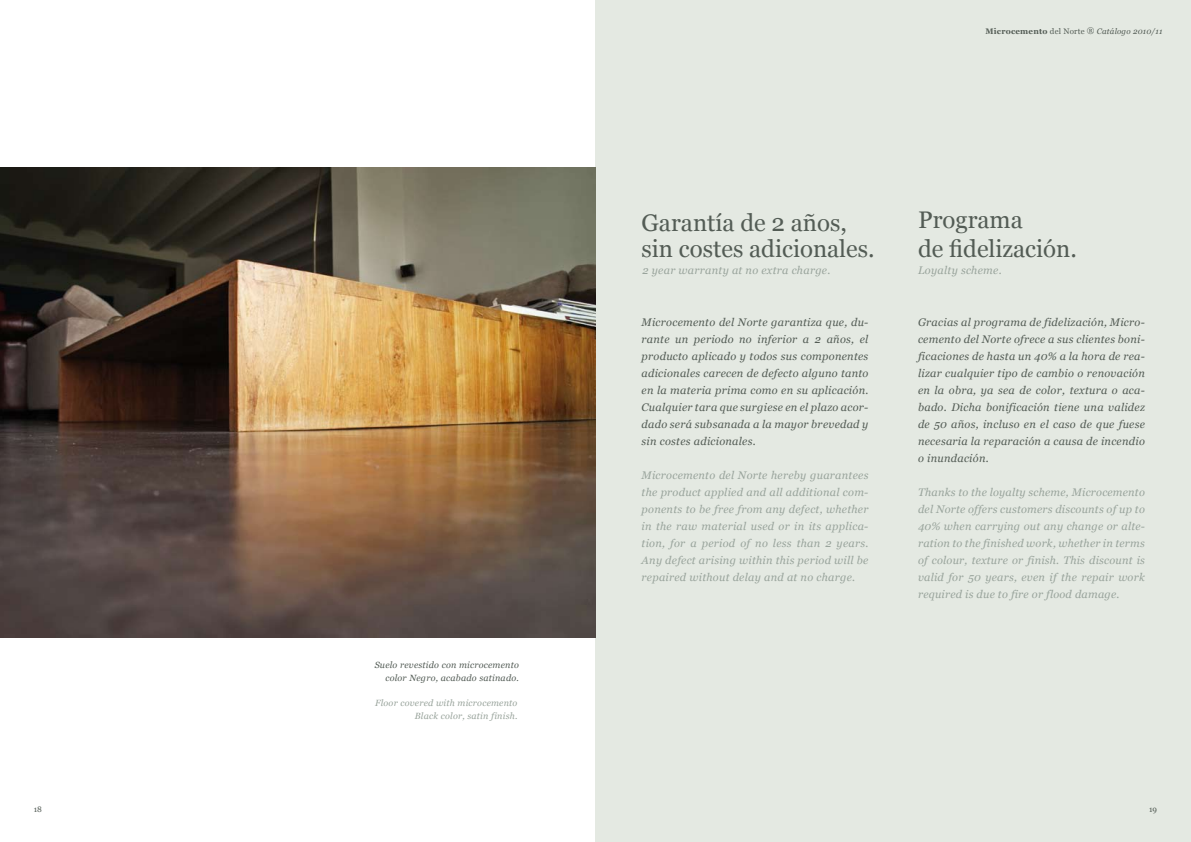
<style>
.page{position:relative;width:1191px;height:842px;background:#fff}
.page>*{position:absolute;margin:0;border:0;box-sizing:border-box;transform-origin:0 0}
.t1{font:24px/26px "Georgia";color:#535c55}
.t2{font:italic 11px/17px "Georgia";letter-spacing:.025em;color:#535c55;text-align:justify}
.t3{font:italic 11px/17px "Georgia";letter-spacing:.025em;color:#99a49c;text-align:justify}
.t4{font:italic 9px/13px "Georgia";letter-spacing:.025em;color:#535c55;text-align:right}
.t5{font:italic 9px/13px "Georgia";letter-spacing:.025em;color:#99a49c;text-align:right}
.t6{font:italic 8px "Georgia";letter-spacing:.025em;color:#535c55}
.t7{font:8px "Georgia";color:#535c55}
.s1{font-weight:700;font-style:normal}
.s2{font-style:normal}
</style>
<div class="page">
<div style="left:595px;top:0;width:596px;height:842px;background:#e4e9e2"></div>
<img style="left:0;top:167px;width:595px;height:470px">
<p class="t6" style="left:985px;top:27px;width:179px"><span class="s1">Microcemento</span> <span class="s2">del Norte</span> ® Catálogo 2010/11</p>
<h1 class="t1" style="left:641px;top:210px;width:234px">Garantía de 2 años, sin costes adicionales.</h1>
<h1 class="t1" style="left:918px;top:206px;width:160px;line-height:28.8px">Programa<br>de fidelización.</h1>
<p class="t3" style="left:642px;top:262px;width:189px">2 year warranty at no extra charge.</p>
<p class="t3" style="left:918px;top:262px;width:85px">Loyalty scheme.</p>
<p class="t4" style="left:375px;top:659px;width:146px">Suelo revestido con microcemento color Negro, acabado satinado.</p>
<p class="t5" style="left:375px;top:696px;width:144px">Floor covered with microcemento<br>Black color, satin finish.</p>
<p class="t2" style="left:641px;top:313px;width:228px">Microcemento del Norte garantiza que, du&shy;rante un periodo no inferior a 2 años, el producto aplicado y todos sus componentes adicionales carecen de defecto alguno tanto en la materia prima como en su aplicación.<br>Cualquier tara que surgiese en el plazo acor&shy;dado será subsanada a la mayor brevedad y sin costes adicionales.</p>
<p class="t3" style="left:641px;top:466px;width:228px">Microcemento del Norte hereby guarantees the product applied and all additional com&shy;ponents to be free from any defect, whether in the raw material used or in its applica&shy;tion, for a period of no less than 2 years.<br>Any defect arising within this period will be repaired without delay and at no charge.</p>
<p class="t2" style="left:918px;top:313px;width:228px">Gracias al programa de fidelización, Micro&shy;cemento del Norte ofrece a sus clientes boni&shy;ficaciones de hasta un 40% a la hora de rea&shy;lizar cualquier tipo de cambio o renovación en la obra, ya sea de color, textura o aca&shy;bado. Dicha bonificación tiene una validez de 50 años, incluso en el caso de que fuese necesaria la reparación a causa de incendio o inundación.</p>
<p class="t3" style="left:918px;top:483px;width:228px">Thanks to the loyalty scheme, Microcemento del Norte offers customers discounts of up to 40% when carrying out any change or alte&shy;ration to the finished work, whether in terms of colour, texture or finish. This discount is valid for 50 years, even if the repair work required is due to fire or flood damage.</p>
<p class="t7" style="left:34px;top:804px;width:10px">18</p>
<p class="t7" style="left:1149px;top:804px;width:9px">19</p>
</div>
